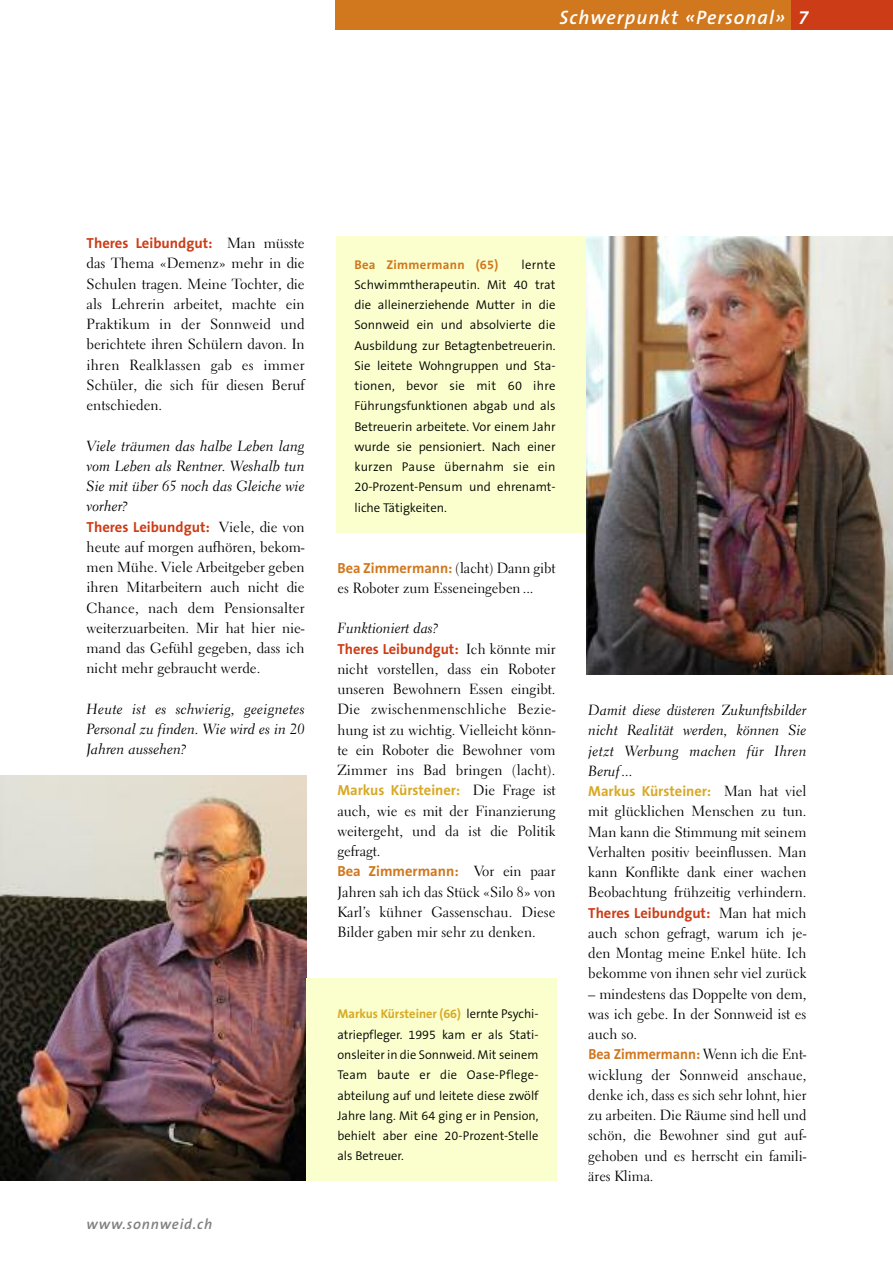
<style>
.page{position:relative;width:893px;height:1263px;background:#fff}
.page>*{position:absolute;margin:0;border:0;box-sizing:border-box;transform-origin:0 0}
.t1{font:italic 600 19.5px "The Sans B6";letter-spacing:.055em;color:#fff}
.t2{font:14.7px/20.2px "Electra LH Regular Os F";color:#000;text-align:justify}
.t3{font:14.7px/20.2px "Electra LT Cursive";color:#000;text-align:justify}
.t4{font:700 14.7px "The Sans B7";color:#cc3c16}
.t5{font:700 14.7px "The Sans B7";color:#d8a925}
.t6{font:700 14.7px "The Sans B7";color:#d1771d;scale:.95 1}
.t7{font:700 14.7px "The Sans B7";color:#d1771d}
.t8{font:italic 600 14.7px "The Sans B6";letter-spacing:.055em;color:#808080}
.t9{font:300 12.75px/20.2px "The Sans B4";color:#000;text-align:justify}
.t10{font:700 12.75px "The Sans B7";color:#d8a925}
.t11{font:700 12.75px "The Sans B7";letter-spacing:.02em;color:#d1771d}
.s1{font-family:"Electra LH Regular Os F";font-weight:400;color:#000}
.s2{font-family:"The Sans B7";font-weight:700;color:#d1771d}
.s3{font-family:"The Sans B4";font-weight:300;color:#000}
</style>
<div class="page">
<div style="left:336px;top:236px;width:251px;height:296px;background:#faffcd"></div>
<div style="left:336px;top:0;width:472px;height:30px;background:#d1771d"></div>
<div style="left:791px;top:0;width:102px;height:30px;background:#cc3c16"></div>
<img style="left:587px;top:236px;width:306px;height:439px">
<img style="left:0;top:775px;width:306px;height:406px">
<div style="left:306px;top:978px;width:251px;height:203px;background:#faffcd"></div>
<h1 class="t1" style="left:560px;top:8px;width:250px">Schwerpunkt «Personal» 7</h1>
<p class="t4" style="left:87px;top:235px;width:220px">Theres Leibundgut: <span class="s1">Man müsste</span></p>
<p class="t2" style="left:87px;top:255px;width:220px">das Thema «Demenz» mehr in die Schulen tragen. Meine Tochter, die als Lehrerin arbeitet, machte ein Praktikum in der Sonnweid und berichtete ihren Schülern davon. In ihren Realklassen gab es immer Schüler, die sich für diesen Beruf entschieden.</p>
<p class="t3" style="left:87px;top:437px;width:220px">Viele träumen das halbe Leben lang vom Leben als Rentner. Weshalb tun Sie mit über 65 noch das Gleiche wie vorher?</p>
<p class="t4" style="left:87px;top:519px;width:220px">Theres Leibundgut: <span class="s1">Viele, die von</span></p>
<p class="t2" style="left:87px;top:538px;width:220px">heute auf morgen aufhören, bekom&shy;men Mühe. Viele Arbeitgeber geben ihren Mitarbeitern auch nicht die Chance, nach dem Pensionsalter weiterzuarbeiten. Mir hat hier nie&shy;mand das Gefühl gegeben, dass ich nicht mehr gebraucht werde.</p>
<p class="t3" style="left:87px;top:700px;width:220px">Heute ist es schwierig, geeignetes Personal zu finden. Wie wird es in 20<br>Jahren aussehen?</p>
<p class="t8" style="left:87px;top:1217px;width:127px">www.sonnweid.ch</p>
<p class="t11" style="left:354px;top:258px;width:145px">Bea Zimmermann (65)</p>
<p class="t9" style="left:354px;top:255px;width:203px;text-indent:167px">lernte Schwimmtherapeutin. Mit 40 trat die alleinerziehende Mutter in die Sonnweid ein und absolvierte die Ausbildung zur Betagtenbetreuerin.<br>Sie leitete Wohngruppen und Sta&shy;tionen, bevor sie mit 60 ihre Führungsfunktionen abgab und als Betreuerin arbeitete. Vor einem Jahr wurde sie pensioniert. Nach einer kurzen Pause übernahm sie ein 20-Prozent-Pensum und ehrenamt&shy;liche Tätigkeiten.</p>
<p class="t2" style="left:337px;top:559px;width:220px"><span class="s2">Bea Zimmermann:</span> (lacht) Dann gibt es Roboter zum Esseneingeben ...</p>
<p class="t3" style="left:337px;top:620px;width:103px">Funktioniert das?</p>
<p class="t4" style="left:337px;top:641px;width:220px">Theres Leibundgut: <span class="s1">Ich könnte mir</span></p>
<p class="t2" style="left:337px;top:660px;width:220px">nicht vorstellen, dass ein Roboter unseren Bewohnern Essen eingibt.<br>Die zwischenmenschliche Bezie&shy;hung ist zu wichtig. Vielleicht könn&shy;te ein Roboter die Bewohner vom Zimmer ins Bad bringen (lacht).</p>
<p class="t5" style="left:337px;top:783px;width:220px">Markus Kürsteiner: <span class="s1">Die Frage ist</span></p>
<p class="t2" style="left:337px;top:802px;width:220px">auch, wie es mit der Finanzierung weitergeht, und da ist die Politik gefragt.</p>
<p class="t7" style="left:337px;top:864px;width:220px">Bea Zimmermann: <span class="s1">Vor ein paar</span></p>
<p class="t2" style="left:337px;top:883px;width:220px">Jahren sah ich das Stück «Silo 8» von Karl’s kühner Gassenschau. Diese Bilder gaben mir sehr zu denken.</p>
<p class="t10" style="left:337px;top:1007px;width:203px">Markus Kürsteiner (66) <span class="s3">lernte Psychi-</span></p>
<p class="t9" style="left:337px;top:1025px;width:203px">atriepfleger. 1995 kam er als Stati&shy;onsleiter in die Sonnweid. Mit seinem Team baute er die Oase-Pflege&shy;abteilung auf und leitete diese zwölf Jahre lang. Mit 64 ging er in Pension, behielt aber eine 20-Prozent-Stelle als Betreuer.</p>
<p class="t3" style="left:588px;top:701px;width:220px">Damit diese düsteren Zukunftsbilder nicht Realität werden, können Sie jetzt Werbung machen für Ihren Beruf ...</p>
<p class="t5" style="left:588px;top:783px;width:220px">Markus Kürsteiner: <span class="s1">Man hat viel</span></p>
<p class="t2" style="left:588px;top:803px;width:220px">mit glücklichen Menschen zu tun.<br>Man kann die Stimmung mit seinem Verhalten positiv beeinflussen. Man kann Konflikte dank einer wachen Beobachtung frühzeitig verhindern.</p>
<p class="t4" style="left:588px;top:905px;width:220px">Theres Leibundgut: <span class="s1">Man hat mich</span></p>
<p class="t2" style="left:588px;top:924px;width:220px">auch schon gefragt, warum ich je&shy;den Montag meine Enkel hüte. Ich bekomme von ihnen sehr viel zurück</p>
<p class="t2" style="left:588px;top:985px;width:220px">– mindestens das Doppelte von dem, was ich gebe. In der Sonnweid ist es auch so.</p>
<p class="t6" style="left:588px;top:1047px;width:231px">Bea Zimmermann: <span class="s1">Wenn ich die Ent-</span></p>
<p class="t2" style="left:588px;top:1066px;width:220px">wicklung der Sonnweid anschaue, denke ich, dass es sich sehr lohnt, hier zu arbeiten. Die Räume sind hell und schön, die Bewohner sind gut auf&shy;gehoben und es herrscht ein famili&shy;äres Klima.</p>
</div>
